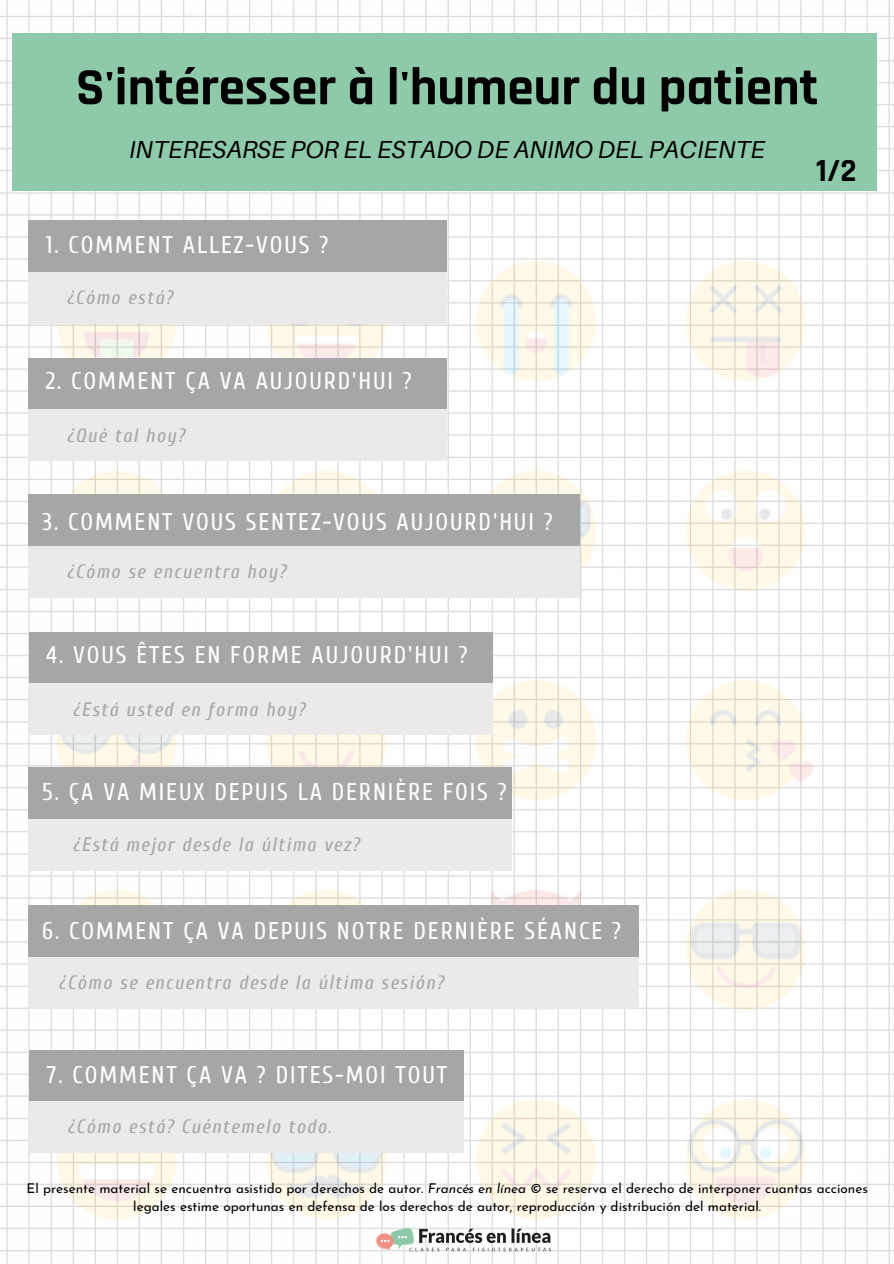
<style>
.page{position:relative;width:894px;height:1264px;background:#fff}
.page>*{position:absolute;margin:0;border:0;box-sizing:border-box;transform-origin:0 0}
.t1{font:700 52.95px "Rajdhani";color:#000}
.t2{font:700 32.55px "Rajdhani";color:#000}
.t3{font:italic 24.45px "Aileron";color:#000}
.t4{font:24px "Cuprum";letter-spacing:.08em;color:#fff}
.t5{font:italic 19.35px "Cuprum";letter-spacing:.08em;color:#a6a6a6}
.t6{font:13.5px/18px "Josefin Sans";color:#000;text-align:center}
.s1{font-style:italic}
</style>
<div class="page">
<img style="left:0;top:0;width:893px;height:1263px">
<div style="left:13px;top:33px;width:863px;height:158px;background:#8ecaa9"></div>
<div style="left:29px;top:220px;width:417px;height:52px;background:#a6a6a6"></div>
<div style="left:29px;top:271px;width:417px;height:52px;background:#ebe9e9"></div>
<div style="left:29px;top:357px;width:417px;height:52px;background:#a6a6a6"></div>
<div style="left:29px;top:409px;width:417px;height:52px;background:#ebe9e9"></div>
<div style="left:29px;top:494px;width:551px;height:52px;background:#a6a6a6"></div>
<div style="left:29px;top:545px;width:551px;height:52px;background:#ebe9e9"></div>
<div style="left:29px;top:631px;width:463px;height:52px;background:#a6a6a6"></div>
<div style="left:29px;top:683px;width:463px;height:52px;background:#ebe9e9"></div>
<div style="left:29px;top:767px;width:483px;height:52px;background:#a6a6a6"></div>
<div style="left:29px;top:819px;width:483px;height:52px;background:#ebe9e9"></div>
<div style="left:29px;top:905px;width:610px;height:52px;background:#a6a6a6"></div>
<div style="left:29px;top:956px;width:610px;height:52px;background:#ebe9e9"></div>
<div style="left:29px;top:1049px;width:435px;height:52px;background:#a6a6a6"></div>
<div style="left:29px;top:1101px;width:435px;height:52px;background:#ebe9e9"></div>
<img style="left:375px;top:1225px;width:176px;height:28px">
<h1 class="t1" style="left:76px;top:55px;width:743px">S'intéresser à l'humeur du patient</h1>
<p class="t3" style="left:129px;top:135px;width:637px">INTERESARSE POR EL ESTADO DE ANIMO DEL PACIENTE</p>
<h2 class="t2" style="left:816px;top:150px;width:42px">1/2</h2>
<p class="t4" style="left:46px;top:231px;width:284px">1. COMMENT ALLEZ-VOUS ?</p>
<p class="t5" style="left:67px;top:286px;width:107px">¿Cómo está?</p>
<p class="t4" style="left:46px;top:368px;width:367px">2. COMMENT ÇA VA AUJOURD'HUI ?</p>
<p class="t5" style="left:67px;top:424px;width:119px">¿Qué tal hoy?</p>
<p class="t4" style="left:42px;top:508px;width:511px">3. COMMENT VOUS SENTEZ-VOUS AUJOURD'HUI ?</p>
<p class="t5" style="left:67px;top:560px;width:221px">¿Cómo se encuentra hoy?</p>
<p class="t4" style="left:46px;top:642px;width:423px">4. VOUS ÊTES EN FORME AUJOURD'HUI ?</p>
<p class="t5" style="left:73px;top:698px;width:234px">¿Está usted en forma hoy?</p>
<p class="t4" style="left:42px;top:779px;width:465px">5. ÇA VA MIEUX DEPUIS LA DERNIÈRE FOIS ?</p>
<p class="t5" style="left:73px;top:833px;width:288px">¿Está mejor desde la última vez?</p>
<p class="t4" style="left:42px;top:917px;width:580px">6. COMMENT ÇA VA DEPUIS NOTRE DERNIÈRE SÉANCE ?</p>
<p class="t5" style="left:59px;top:971px;width:386px">¿Cómo se encuentra desde la última sesión?</p>
<p class="t4" style="left:47px;top:1061px;width:402px">7. COMMENT ÇA VA ? DITES-MOI TOUT</p>
<p class="t5" style="left:67px;top:1116px;width:265px">¿Cómo está? Cuéntemelo todo.</p>
<p class="t6" style="left:27px;top:1180px;width:842px">El presente material se encuentra asistido por derechos de autor. <span class="s1">Francés en línea ©</span> se reserva el derecho de interponer cuantas acciones legales estime oportunas en defensa de los derechos de autor, reproducción y distribución del material.</p>
</div>
